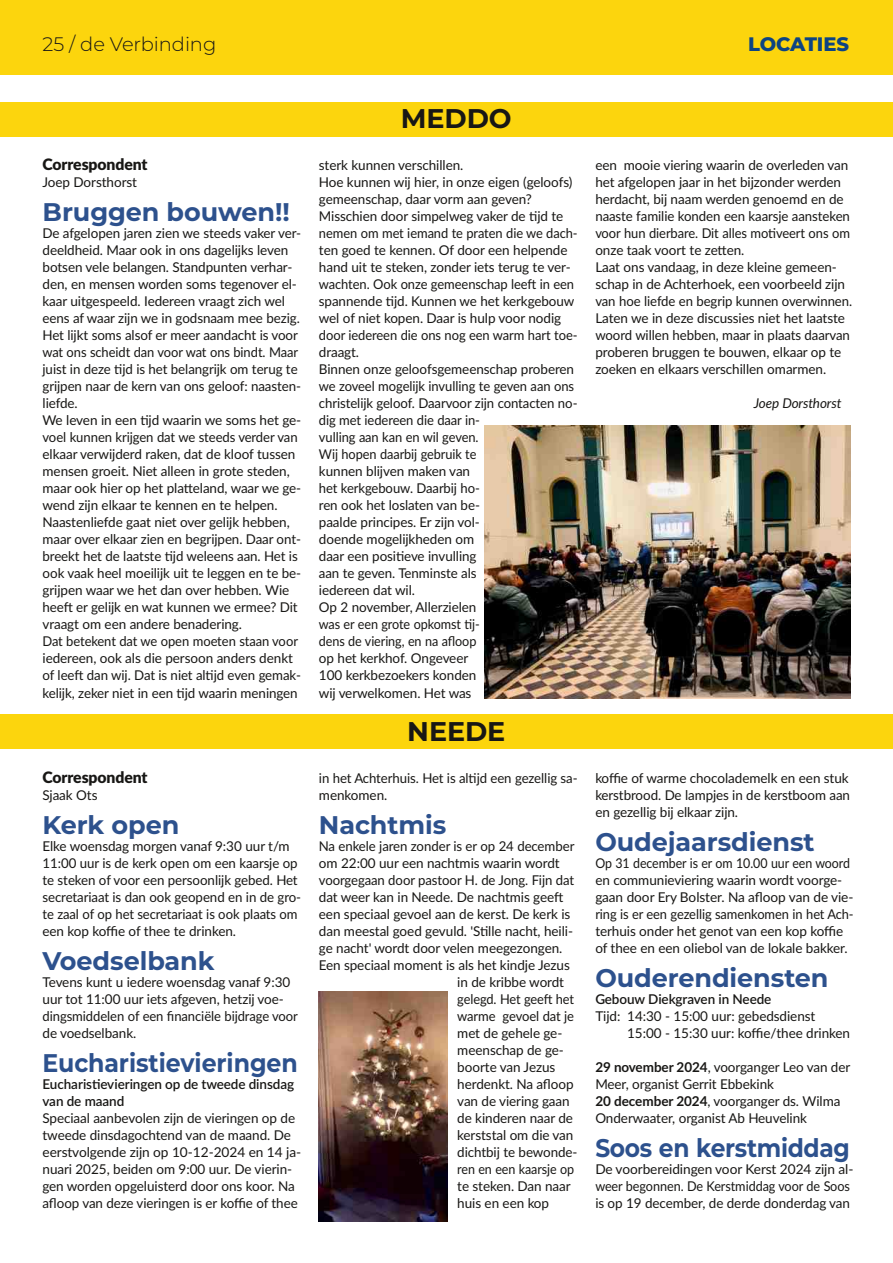
<style>
.page{position:relative;width:893px;height:1263px;background:#fff}
.page>*{position:absolute;margin:0;border:0;box-sizing:border-box;transform-origin:0 0}
.t1{font:700 27px "Montserrat";letter-spacing:-.005em;color:#181715}
.t2{font:700 25.5px "Montserrat";letter-spacing:-.005em;color:#2d518d}
.t3{font:700 25.5px "Montserrat";letter-spacing:-.005em;color:#2d518d;scale:.93 1}
.t4{font:700 25.5px "Montserrat";letter-spacing:-.005em;color:#2d518d;scale:.92 1}
.t5{font:300 19.5px "Montserrat";letter-spacing:-.005em;color:#181715}
.t6{font:800 19.5px "Montserrat";letter-spacing:-.01em;color:#0d4483}
.t7{font:900 15.75px "Lato";letter-spacing:-.01em;color:#181715}
.t8{font:13.5px/17px "Lato";letter-spacing:-.005em;color:#181715}
.t9{font:13.5px/17px "Lato";letter-spacing:-.005em;color:#181715;scale:.92 1}
.t10{font:600 13.5px/17px "Lato";letter-spacing:-.01em;color:#181715}
.t11{font:13.5px "Lato";letter-spacing:-.005em;color:#181715;scale:.95 1}
.t12{font:13.5px "Lato";letter-spacing:-.005em;color:#181715;scale:.93 1}
.t13{font:13.5px "Lato";letter-spacing:-.005em;color:#181715;scale:.96 1}
.t14{font:italic 13.5px "Lato";letter-spacing:-.01em;color:#181715}
.s1{font-weight:700}
</style>
<div class="page">
<div style="left:0;top:102px;width:893px;height:34px;background:#fcd50d"></div>
<img style="left:485px;top:425px;width:365px;height:273px">
<div style="left:0;top:714px;width:893px;height:34px;background:#fcd50d"></div>
<img style="left:319px;top:991px;width:129px;height:230px">
<div style="left:0;top:0;width:893px;height:74px;background:#fcd50d"></div>
<h3 class="t5" style="left:43px;top:32px;width:175px">25 / de Verbinding</h3>
<h3 class="t6" style="left:748px;top:32px;width:102px">LOCATIES</h3>
<p class="t7" style="left:43px;top:157px;width:107px">Correspondent</p>
<p class="t8" style="left:43px;top:175px;width:96px">Joep Dorsthorst</p>
<h2 class="t2" style="left:43px;top:196px;width:249px">Bruggen bouwen!!</h2>
<p class="t8" style="left:43px;top:226px;width:260px">De afgelopen jaren zien we steeds vaker ver‐ deeldheid. Maar ook in ons dagelijks leven botsen vele belangen. Standpunten verhar‐ den, en mensen worden soms tegenover el‐ kaar uitgespeeld. Iedereen vraagt zich wel eens af waar zijn we in godsnaam mee bezig.<br>Het lijkt soms alsof er meer aandacht is voor wat ons scheidt dan voor wat ons bindt. Maar juist in deze tijd is het belangrijk om terug te grijpen naar de kern van ons geloof: naasten‐ liefde.<br>We leven in een tijd waarin we soms het ge‐ voel kunnen krijgen dat we steeds verder van elkaar verwijderd raken, dat de kloof tussen mensen groeit. Niet alleen in grote steden, maar ook hier op het platteland, waar we ge‐ wend zijn elkaar te kennen en te helpen.<br>Naastenliefde gaat niet over gelijk hebben, maar over elkaar zien en begrijpen. Daar ont‐ breekt het de laatste tijd weleens aan. Het is ook vaak heel moeilijk uit te leggen en te be‐ grijpen waar we het dan over hebben. Wie heeft er gelijk en wat kunnen we ermee? Dit vraagt om een andere benadering.<br>Dat betekent dat we open moeten staan voor iedereen, ook als die persoon anders denkt of leeft dan wij. Dat is niet altijd even gemak‐ kelijk, zeker niet in een tijd waarin meningen</p>
<p class="t7" style="left:43px;top:770px;width:107px">Correspondent</p>
<p class="t8" style="left:43px;top:787px;width:57px">Sjaak Ots</p>
<h2 class="t2" style="left:43px;top:809px;width:138px">Kerk open</h2>
<p class="t8" style="left:43px;top:838px;width:260px">Elke woensdag morgen vanaf 9:30 uur t/m 11:00 uur is de kerk open om een kaarsje op te steken of voor een persoonlijk gebed. Het secretariaat is dan ook geopend en in de gro‐ te zaal of op het secretariaat is ook plaats om een kop koffie of thee te drinken.</p>
<h2 class="t2" style="left:43px;top:945px;width:174px">Voedselbank</h2>
<p class="t8" style="left:43px;top:974px;width:257px">Tevens kunt u iedere woensdag vanaf 9:30 uur tot 11:00 uur iets afgeven, hetzij voe‐ dingsmiddelen of een financiële bijdrage voor de voedselbank.</p>
<h2 class="t3" style="left:43px;top:1047px;width:276px">Eucharistievieringen</h2>
<p class="t10" style="left:43px;top:1076px;width:253px">Eucharistievieringen op de tweede dinsdag van de maand</p>
<p class="t8" style="left:43px;top:1110px;width:260px">Speciaal aanbevolen zijn de vieringen op de tweede dinsdagochtend van de maand. De eerstvolgende zijn op 10‐12‐2024 en 14 ja‐ nuari 2025, beiden om 9:00 uur. De vierin‐ gen worden opgeluisterd door ons koor. Na afloop van deze vieringen is er koffie of thee</p>
<h1 class="t1" style="left:401px;top:102px;width:112px">MEDDO</h1>
<p class="t8" style="left:319px;top:158px;width:260px">sterk kunnen verschillen.<br>Hoe kunnen wij hier, in onze eigen (geloofs) gemeenschap, daar vorm aan geven?<br>Misschien door simpelweg vaker de tijd te nemen om met iemand te praten die we dach‐ ten goed te kennen. Of door een helpende hand uit te steken, zonder iets terug te ver‐ wachten. Ook onze gemeenschap leeft in een spannende tijd. Kunnen we het kerkgebouw wel of niet kopen. Daar is hulp voor nodig door iedereen die ons nog een warm hart toe‐ draagt.<br>Binnen onze geloofsgemeenschap proberen we zoveel mogelijk invulling te geven aan ons christelijk geloof. Daarvoor zijn contacten no‐ dig met iedereen die daar in‐<br>vulling aan kan en wil geven.<br>Wij hopen daarbij gebruik te<br>kunnen blijven maken van<br>het kerkgebouw. Daarbij ho‐<br>ren ook het loslaten van be‐<br>paalde principes. Er zijn vol‐<br>doende mogelijkheden om<br>daar een positieve invulling<br>aan te geven. Tenminste als<br>iedereen dat wil.<br>Op 2 november, Allerzielen<br>was er een grote opkomst tij‐<br>dens de viering, en na afloop<br>op het kerkhof. Ongeveer<br>100 kerkbezoekers konden<br>wij verwelkomen. Het was</p>
<p class="t8" style="left:595px;top:158px;width:258px">een mooie viering waarin de overleden van het afgelopen jaar in het bijzonder werden herdacht, bij naam werden genoemd en de naaste familie konden een kaarsje aansteken voor hun dierbare. Dit alles motiveert ons om onze taak voort te zetten.<br>Laat ons vandaag, in deze kleine gemeen‐ schap in de Achterhoek, een voorbeeld zijn van hoe liefde en begrip kunnen overwinnen.<br>Laten we in deze discussies niet het laatste woord willen hebben, maar in plaats daarvan proberen bruggen te bouwen, elkaar op te zoeken en elkaars verschillen omarmen.</p>
<p class="t14" style="left:754px;top:397px;width:89px">Joep Dorsthorst</p>
<h1 class="t1" style="left:407px;top:714px;width:100px">NEEDE</h1>
<p class="t8" style="left:319px;top:770px;width:260px">in het Achterhuis. Het is altijd een gezellig sa‐ menkomen.</p>
<h2 class="t2" style="left:319px;top:809px;width:129px">Nachtmis</h2>
<p class="t8" style="left:319px;top:838px;width:257px">Na enkele jaren zonder is er op 24 december</p>
<p class="t8" style="left:319px;top:855px;width:242px">om 22:00 uur een nachtmis waarin wordt</p>
<p class="t8" style="left:319px;top:872px;width:257px">voorgegaan door pastoor H. de Jong. Fijn dat</p>
<p class="t8" style="left:319px;top:889px;width:246px">dat weer kan in Neede. De nachtmis geeft</p>
<p class="t8" style="left:319px;top:906px;width:253px">een speciaal gevoel aan de kerst. De kerk is</p>
<p class="t8" style="left:319px;top:923px;width:256px">dan meestal goed gevuld. 'Stille nacht, heili‐</p>
<p class="t8" style="left:319px;top:940px;width:245px">ge nacht' wordt door velen meegezongen.</p>
<p class="t8" style="left:319px;top:957px;width:252px">Een speciaal moment is als het kindje Jezus</p>
<p class="t8" style="left:457px;top:974px;width:108px">in de kribbe wordt</p>
<p class="t11" style="left:457px;top:993px;width:124px">gelegd. Het geeft het</p>
<p class="t13" style="left:457px;top:1010px;width:123px">warme gevoel dat je</p>
<p class="t8" style="left:457px;top:1025px;width:107px">met de gehele ge‐</p>
<p class="t8" style="left:457px;top:1042px;width:108px">meenschap de ge‐</p>
<p class="t8" style="left:457px;top:1059px;width:100px">boorte van Jezus</p>
<p class="t8" style="left:457px;top:1076px;width:118px">herdenkt. Na afloop</p>
<p class="t8" style="left:457px;top:1093px;width:114px">van de viering gaan</p>
<p class="t8" style="left:457px;top:1110px;width:117px">de kinderen naar de</p>
<p class="t8" style="left:457px;top:1127px;width:118px">kerststal om die van</p>
<p class="t8" style="left:457px;top:1144px;width:122px">dichtbij te bewonde‐</p>
<p class="t12" style="left:457px;top:1163px;width:127px">ren en een kaarsje op</p>
<p class="t8" style="left:457px;top:1178px;width:115px">te steken. Dan naar</p>
<p class="t8" style="left:457px;top:1195px;width:93px">huis en een kop</p>
<p class="t8" style="left:595px;top:770px;width:256px;text-align:justify">koffie of warme chocolademelk en een stuk kerstbrood. De lampjes in de kerstboom aan en gezellig bij elkaar zijn.</p>
<h2 class="t2" style="left:595px;top:826px;width:221px">Oudejaarsdienst</h2>
<p class="t9" style="left:595px;top:855px;width:282px">Op 31 december is er om 10.00 uur een woord en communieviering waarin wordt voorge‐ gaan door Ery Bolster. Na afloop van de vie‐ ring is er een gezellig samenkomen in het Ach‐ terhuis onder het genot van een kop koffie of thee en een oliebol van de lokale bakker.</p>
<h2 class="t2" style="left:595px;top:962px;width:235px">Ouderendiensten</h2>
<p class="t10" style="left:595px;top:991px;width:178px">Gebouw Diekgraven in Neede</p>
<p class="t8" style="left:627px;top:1008px;width:224px;text-indent:-32px">Tijd: 14:30 ‐ 15:00 uur: gebedsdienst<br>15:00 ‐ 15:30 uur: koffie/thee drinken</p>
<p class="t8" style="left:595px;top:1059px;width:257px"><span class="s1">29 november 2024</span>, voorganger Leo van der Meer, organist Gerrit Ebbekink<br><span class="s1">20 december 2024</span>, voorganger ds. Wilma Onderwaater, organist Ab Heuvelink</p>
<h2 class="t4" style="left:595px;top:1132px;width:278px">Soos en kerstmiddag</h2>
<p class="t8" style="left:595px;top:1161px;width:260px">De voorbereidingen voor Kerst 2024 zijn al‐ weer begonnen. De Kerstmiddag voor de Soos is op 19 december, de derde donderdag van</p>
</div>
